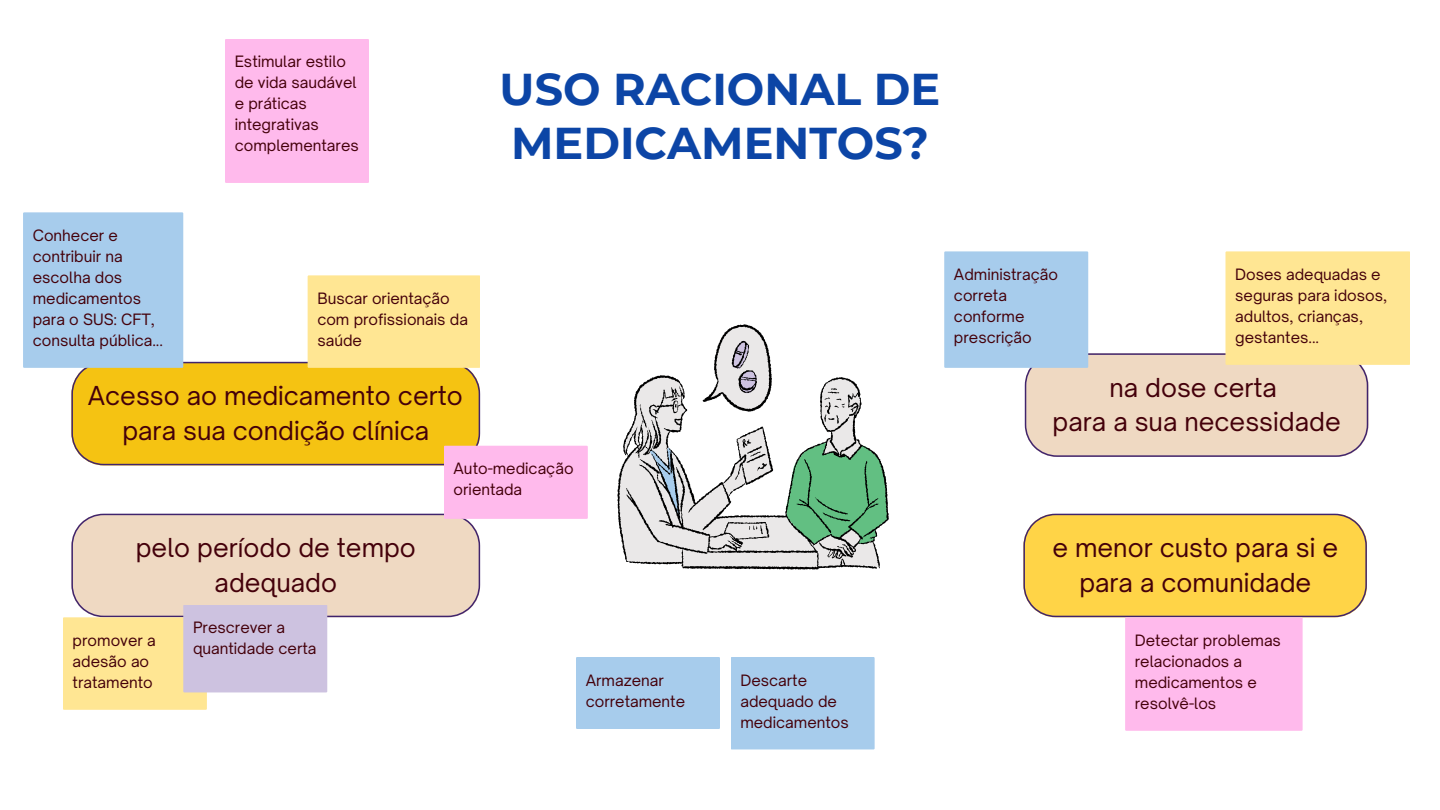
<style>
.page{position:relative;width:1440px;height:810px;background:#fff}
.page>*{position:absolute;margin:0;border:0;box-sizing:border-box;transform-origin:0 0}
.t1{font:700 44.4px/53.2px "Montserrat";color:#0c45a6}
.t2{font:25px/34.5px "Open Sauce One";color:#44000a;text-align:center}
.t3{font:15px/21px "Open Sauce One";color:#44000a}
</style>
<div class="page">
<div style="left:71px;top:362px;width:409px;height:103px;background:#f5c312"></div>
<div style="left:71px;top:514px;width:409px;height:103px;background:#efd9c2"></div>
<div style="left:1025px;top:353px;width:344px;height:104px;background:#efd9c2"></div>
<svg style="left:1023px;top:514px;width:344px;height:103px;background:#f8cf4d"></svg>
<svg style="left:617px;top:324px;width:272px;height:246px"></svg>
<div style="left:63px;top:617px;width:144px;height:93px;background:#ffe693"></div>
<div style="left:183px;top:605px;width:144px;height:87px;background:#cdc2e0"></div>
<div style="left:576px;top:657px;width:144px;height:72px;background:#a7ccec"></div>
<div style="left:1125px;top:617px;width:178px;height:114px;background:#ffbaec"></div>
<div style="left:1225px;top:251px;width:185px;height:114px;background:#ffe693"></div>
<div style="left:944px;top:251px;width:144px;height:117px;background:#a7ccec"></div>
<div style="left:23px;top:212px;width:160px;height:156px;background:#a7ccec"></div>
<div style="left:308px;top:275px;width:172px;height:93px;background:#ffe693"></div>
<div style="left:731px;top:657px;width:144px;height:92px;background:#a7ccec"></div>
<div style="left:444px;top:446px;width:144px;height:73px;background:#ffbaec"></div>
<div style="left:225px;top:39px;width:144px;height:144px;background:#ffbaec"></div>
<p class="t3" style="left:235px;top:51px;width:126px">Estimular estilo de vida saudável e práticas integrativas complementares</p>
<p class="t1" style="left:500px;top:63px;width:442px">USO RACIONAL DE<br>MEDICAMENTOS?</p>
<p class="t3" style="left:33px;top:225px;width:132px">Conhecer e contribuir na escolha dos medicamentos para o SUS: CFT, consulta pública...</p>
<p class="t3" style="left:317px;top:288px;width:152px">Buscar orientação com profissionais da saúde</p>
<p class="t2" style="left:88px;top:379px;width:376px">Acesso ao medicamento certo</p>
<p class="t2" style="left:122px;top:413px;width:309px">para sua condição clínica</p>
<p class="t3" style="left:454px;top:458px;width:121px">Auto-medicação orientada</p>
<p class="t2" style="left:136px;top:530px;width:282px">pelo período de tempo adequado</p>
<p class="t3" style="left:73px;top:630px;width:85px">promover a adesão ao tratamento</p>
<p class="t3" style="left:193px;top:617px;width:125px">Prescrever a quantidade certa</p>
<p class="t3" style="left:586px;top:669px;width:101px">Armazenar corretamente</p>
<p class="t3" style="left:740px;top:669px;width:110px">Descarte adequado de medicamentos</p>
<p class="t3" style="left:954px;top:264px;width:105px">Administração correta conforme prescrição</p>
<p class="t3" style="left:1235px;top:264px;width:153px">Doses adequadas e seguras para idosos, adultos, crianças, gestantes...</p>
<p class="t2" style="left:1109px;top:370px;width:169px">na dose certa</p>
<p class="t2" style="left:1053px;top:405px;width:290px">para a sua necessidade</p>
<p class="t2" style="left:1052px;top:530px;width:287px">e menor custo para si e para a comunidade</p>
<p class="t3" style="left:1135px;top:630px;width:148px">Detectar problemas relacionados a medicamentos e resolvê-los</p>
</div>
